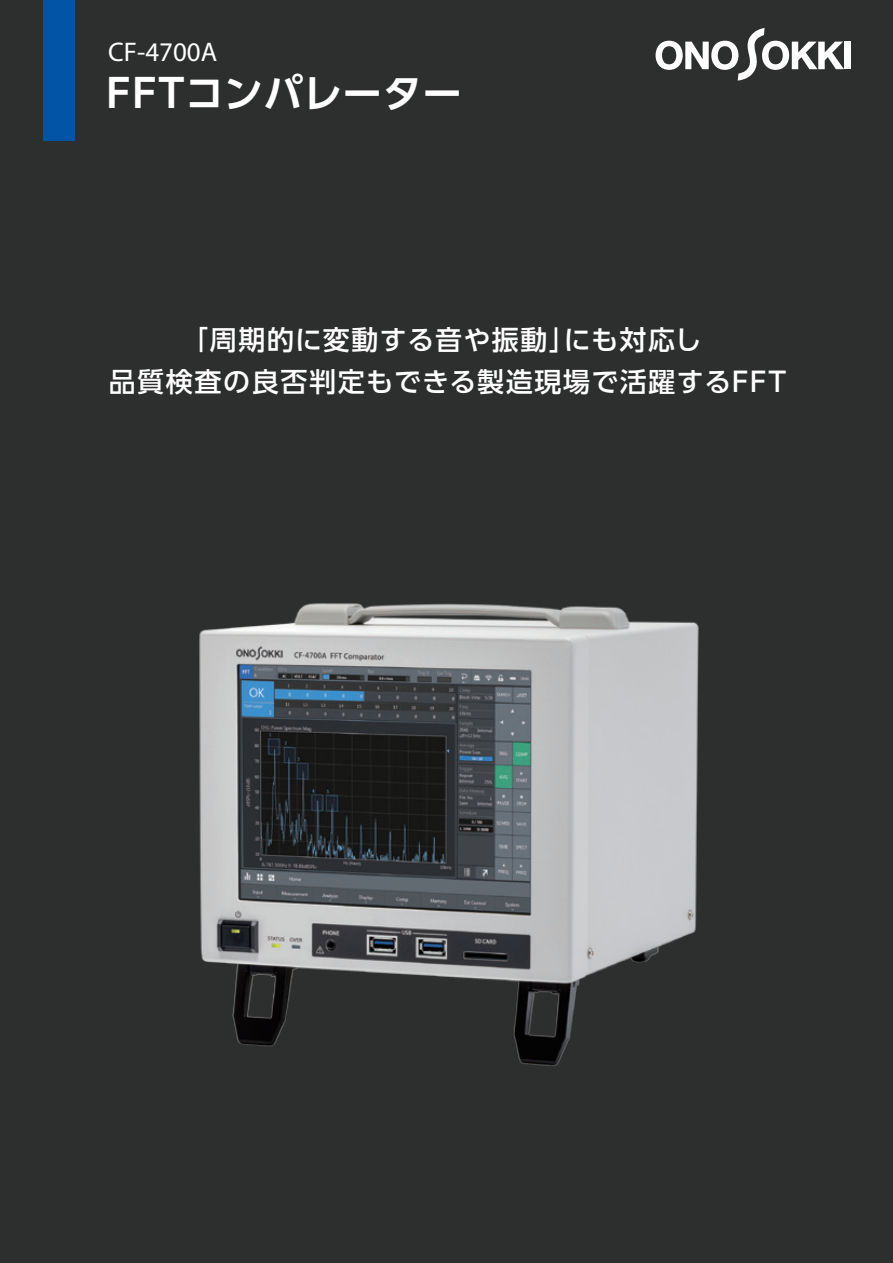
<style>
.page{position:relative;width:893px;height:1263px;background:#fff}
.page>*{position:absolute;margin:0;border:0;box-sizing:border-box;transform-origin:0 0}
.t1{font:700 39px "UD Shin Go Pr 6 N De";letter-spacing:.02em;color:#fff}
.t2{font:500 27px/42px "UD Shin Go Pro";letter-spacing:.055em;color:#fff;text-align:center}
.t3{font:27px "Myriad Pro";color:#fff}
</style>
<div class="page">
<div style="left:1px;top:0;width:892px;height:1263px;background:#2d2e2e"></div>
<img style="left:199px;top:603px;width:500px;height:463px">
<div style="left:43px;top:0;width:32px;height:140px;background:#0154a6"></div>
<div style="left:845px;top:42px;width:6px;height:27px;background:#fff"></div>
<svg style="left:656px;top:28px;width:188px;height:53px"></svg>
<p class="t3" style="left:108px;top:35px;width:111px">CF-4700A</p>
<h1 class="t1" style="left:107px;top:62px;width:356px">FFTコンパレーター</h1>
<p class="t2" style="left:109px;top:318px;width:679px">「周期的に変動する音や振動」にも対応し<br>品質検査の良否判定もできる製造現場で活躍するFFT</p>
</div>
